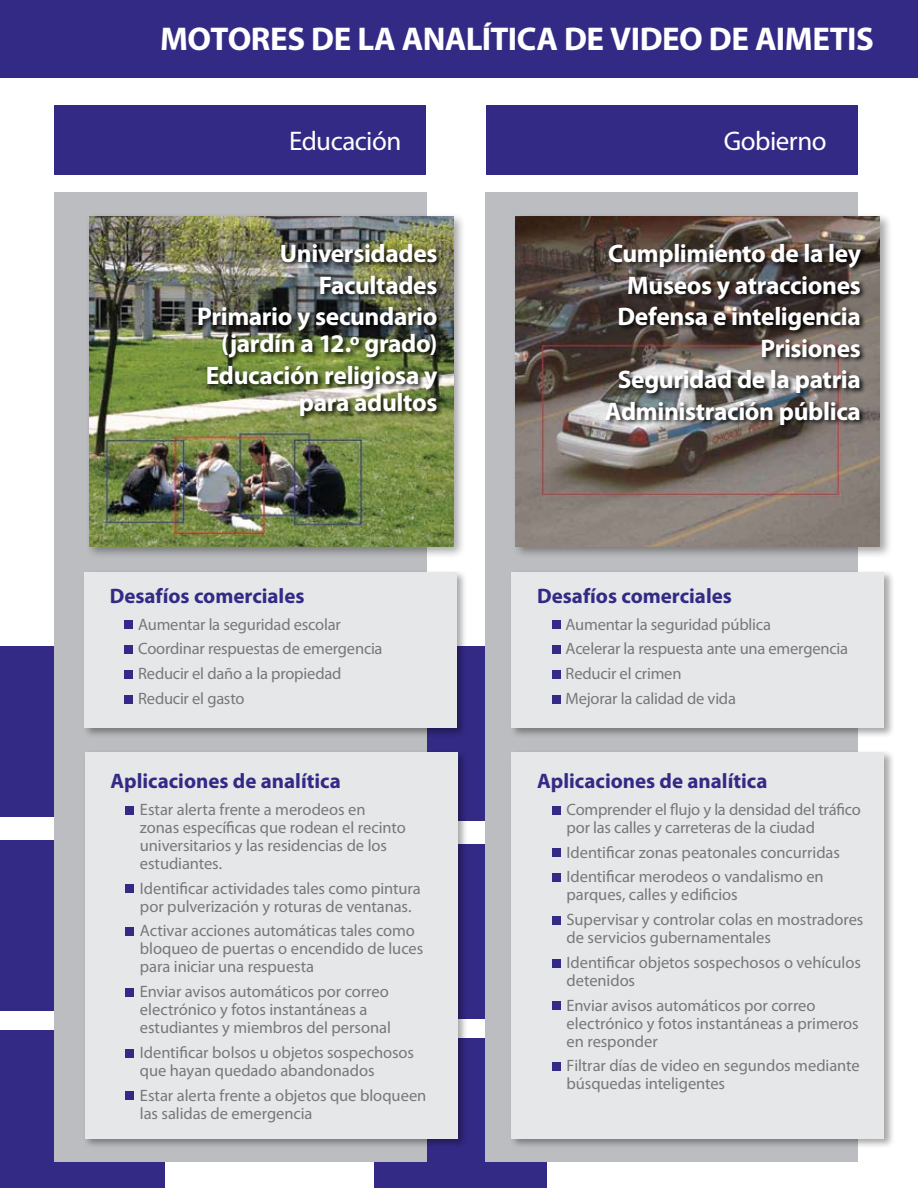
<style>
.page{position:relative;width:918px;height:1188px;background:#fff}
.page>*{position:absolute;margin:0;border:0;box-sizing:border-box;transform-origin:0 0}
.t1{font:700 33px "Myriad Pro";letter-spacing:-.02em;color:#fff}
.t2{font:27px "Myriad Pro";letter-spacing:-.02em;color:#fff}
.t3{font:700 25.5px/31.5px "Myriad Pro";letter-spacing:-.015em;color:#fff;text-align:right}
.t4{font:700 21px "Myriad Pro";color:#332a86}
.t5{font:16.5px/18px "Myriad Pro";letter-spacing:-.005em;color:#77787b}
</style>
<div class="page">
<div style="left:0;top:646px;width:165px;height:171px;background:#332a86"></div>
<div style="left:0;top:840px;width:165px;height:171px;background:#332a86"></div>
<div style="left:0;top:1031px;width:165px;height:157px;background:#332a86"></div>
<div style="left:375px;top:646px;width:173px;height:175px;background:#332a86"></div>
<div style="left:375px;top:844px;width:173px;height:174px;background:#332a86"></div>
<div style="left:375px;top:1039px;width:172px;height:149px;background:#332a86"></div>
<div style="left:0;top:0;width:918px;height:77px;background:#332a86"></div>
<div style="left:54px;top:192px;width:373px;height:969px;background:#bcbdc0"></div>
<div style="left:82px;top:569px;width:385px;height:169px;background:#000;opacity:.35"></div>
<div style="left:84px;top:572px;width:372px;height:155px;background:#e6e7e8"></div>
<div style="left:125px;top:621px;width:8px;height:8px;background:#332a86"></div>
<div style="left:125px;top:646px;width:8px;height:8px;background:#332a86"></div>
<div style="left:125px;top:670px;width:8px;height:8px;background:#332a86"></div>
<div style="left:125px;top:695px;width:8px;height:8px;background:#332a86"></div>
<div style="left:83px;top:749px;width:385px;height:400px;background:#000;opacity:.35"></div>
<div style="left:85px;top:752px;width:372px;height:386px;background:#e6e7e8"></div>
<div style="left:125px;top:806px;width:9px;height:8px;background:#332a86"></div>
<div style="left:125px;top:885px;width:9px;height:8px;background:#332a86"></div>
<div style="left:125px;top:928px;width:9px;height:8px;background:#332a86"></div>
<div style="left:125px;top:988px;width:9px;height:8px;background:#332a86"></div>
<div style="left:125px;top:1049px;width:9px;height:8px;background:#332a86"></div>
<div style="left:125px;top:1092px;width:9px;height:8px;background:#332a86"></div>
<div style="left:55px;top:106px;width:371px;height:69px;background:#332a86"></div>
<div style="left:485px;top:192px;width:373px;height:969px;background:#bcbdc0"></div>
<div style="left:509px;top:569px;width:385px;height:169px;background:#000;opacity:.35"></div>
<div style="left:512px;top:572px;width:372px;height:155px;background:#e6e7e8"></div>
<div style="left:552px;top:621px;width:8px;height:8px;background:#332a86"></div>
<div style="left:552px;top:646px;width:8px;height:8px;background:#332a86"></div>
<div style="left:552px;top:670px;width:8px;height:8px;background:#332a86"></div>
<div style="left:552px;top:695px;width:8px;height:8px;background:#332a86"></div>
<div style="left:509px;top:749px;width:385px;height:400px;background:#000;opacity:.35"></div>
<div style="left:512px;top:752px;width:372px;height:386px;background:#e6e7e8"></div>
<div style="left:552px;top:806px;width:8px;height:8px;background:#332a86"></div>
<div style="left:552px;top:849px;width:8px;height:8px;background:#332a86"></div>
<div style="left:552px;top:874px;width:8px;height:8px;background:#332a86"></div>
<div style="left:552px;top:916px;width:8px;height:8px;background:#332a86"></div>
<div style="left:552px;top:959px;width:8px;height:8px;background:#332a86"></div>
<div style="left:552px;top:1002px;width:8px;height:8px;background:#332a86"></div>
<div style="left:552px;top:1063px;width:8px;height:8px;background:#332a86"></div>
<div style="left:486px;top:106px;width:372px;height:69px;background:#332a86"></div>
<div style="left:85px;top:212px;width:382px;height:347px;background:#000;opacity:.35"></div>
<img style="left:89px;top:216px;width:365px;height:330px">
<div style="left:512px;top:212px;width:381px;height:347px;background:#000;opacity:.35"></div>
<img style="left:515px;top:216px;width:365px;height:330px">
<div style="left:197px;top:242px;width:247px;height:180px;background:#000;opacity:.95"></div>
<div style="left:604px;top:242px;width:263px;height:189px;background:#000;opacity:.95"></div>
<h1 class="t1" style="left:160px;top:17px;width:48px">Motores</h1>
<h1 class="t1" style="left:311px;top:17px;width:112px">delaanal</h1>
<h1 class="t1" style="left:482px;top:17px;width:27px">ítica</h1>
<h1 class="t1" style="left:564px;top:17px;width:66px">de video</h1>
<h1 class="t1" style="left:709px;top:17px;width:84px">de Aimetis</h1>
<h2 class="t2" style="left:289px;top:125px;width:114px">Educación</h2>
<h2 class="t2" style="left:724px;top:125px;width:105px">Gobierno</h2>
<h3 class="t3" style="left:197px;top:237px;width:242px">Universidades<br>Facultades<br>Primario y secundario</h3>
<h3 class="t3" style="left:206px;top:327px;width:233px">(jardín a 12.º grado)<br>Educación religiosa y</h3>
<h3 class="t3" style="left:299px;top:385px;width:140px">para adultos</h3>
<p class="t4" style="left:110px;top:582px;width:196px">Desafíos comerciales</p>
<p class="t5" style="left:138px;top:612px;width:246px;line-height:24.8px">Aumentar la seguridad escolar<br>Coordinar respuestas de emergencia<br>Reducir el daño a la propiedad<br>Reducir el gasto</p>
<p class="t4" style="left:110px;top:767px;width:232px">Aplicaciones de analítica</p>
<p class="t5" style="left:140px;top:800px;width:267px">Estar alerta frente a merodeos en zonas específicas que rodean el recinto universitarios y las residencias de los estudiantes.</p>
<p class="t5" style="left:140px;top:879px;width:282px">Identificar actividades tales como pintura por pulverización y roturas de ventanas.</p>
<p class="t5" style="left:140px;top:922px;width:285px">Activar acciones automáticas tales como bloqueo de puertas o encendido de luces para iniciar una respuesta</p>
<p class="t5" style="left:140px;top:982px;width:253px">Enviar avisos automáticos por correo electrónico y fotos instantáneas a estudiantes y miembros del personal</p>
<p class="t5" style="left:140px;top:1043px;width:276px">Identificar bolsos u objetos sospechosos que hayan quedado abandonados</p>
<p class="t5" style="left:140px;top:1086px;width:288px">Estar alerta frente a objetos que bloqueen las salidas de emergencia</p>
<h3 class="t3" style="left:605px;top:237px;width:258px">Cumplimiento de la ley<br>Museos y atracciones<br>Defensa e inteligencia<br>Prisiones<br>Seguridad de la patria<br>Administración pública</h3>
<p class="t4" style="left:537px;top:582px;width:196px">Desafíos comerciales</p>
<p class="t5" style="left:566px;top:612px;width:284px;line-height:24.8px">Aumentar la seguridad pública<br>Acelerar la respuesta ante una emergencia<br>Reducir el crimen<br>Mejorar la calidad de vida</p>
<p class="t4" style="left:537px;top:767px;width:232px">Aplicaciones de analítica</p>
<p class="t5" style="left:567px;top:800px;width:296px">Comprender el flujo y la densidad del tráfico por las calles y carreteras de la ciudad</p>
<p class="t5" style="left:567px;top:839px;width:275px;line-height:24.8px">Identificar zonas peatonales concurridas<br>Identificar merodeos o vandalismo en</p>
<p class="t5" style="left:567px;top:882px;width:298px;line-height:24.8px">parques, calles y edificios<br>Supervisar y controlar colas en mostradores</p>
<p class="t5" style="left:567px;top:925px;width:296px;line-height:24.8px">de servicios gubernamentales<br>Identificar objetos sospechosos o vehículos</p>
<p class="t5" style="left:567px;top:968px;width:251px;line-height:24.8px">detenidos<br>Enviar avisos automáticos por correo</p>
<p class="t5" style="left:567px;top:1014px;width:294px">electrónico y fotos instantáneas a primeros en responder</p>
<p class="t5" style="left:567px;top:1057px;width:295px">Filtrar días de video en segundos mediante búsquedas inteligentes</p>
</div>
